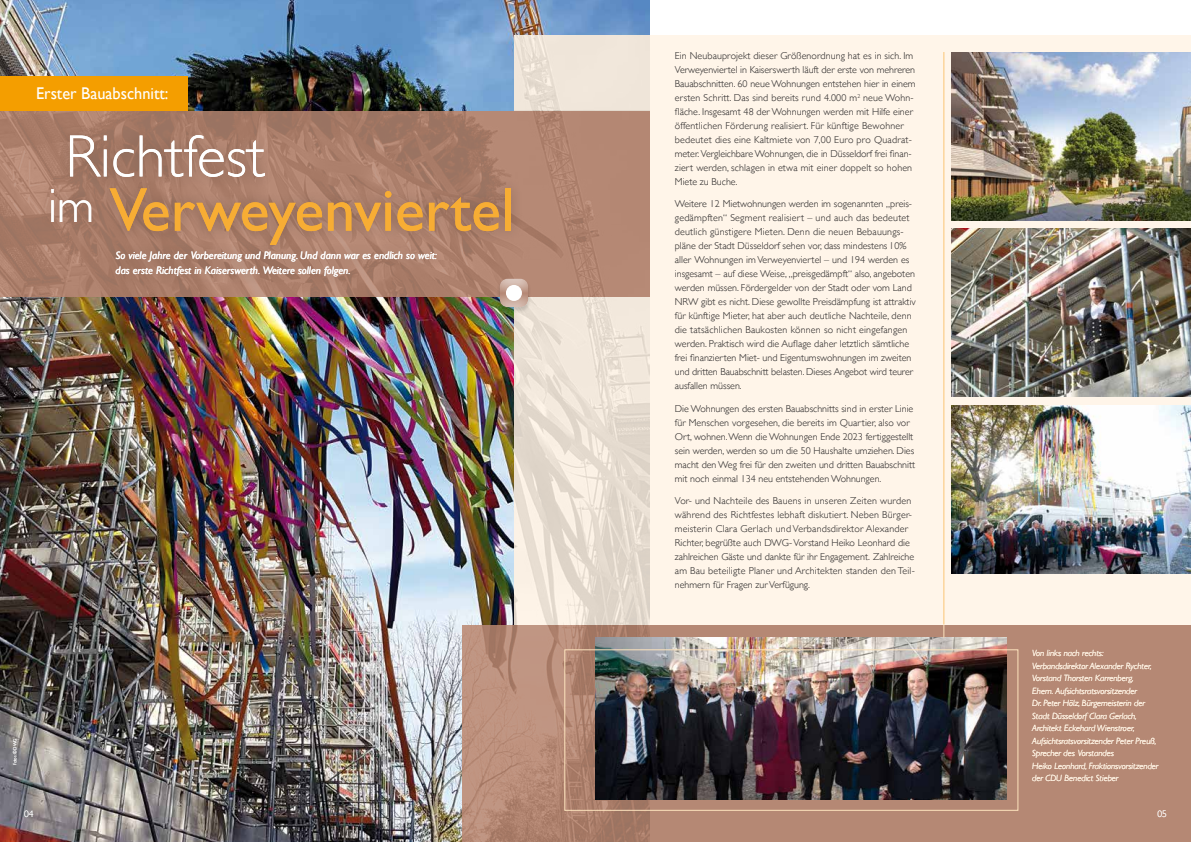
<style>
.page{position:relative;width:1191px;height:842px;background:#fff}
.page>*{position:absolute;margin:0;border:0;box-sizing:border-box;transform-origin:0 0}
.t1{font:62px "Gill Sans";color:#f7ad34}
.t2{font:300 60px "Gill Sans";color:#fff}
.t3{font:17px "Gill Sans";color:#fff;scale:.96 1}
.t4{font:italic 11px/15px "Gill Sans";color:#fff}
.t5{font:300 10px/14px "Gill Sans";color:#58585a}
.t6{font:300 10px/14px "Gill Sans";letter-spacing:.02em;color:#58585a}
.t7{font:300 9.5px "Gill Sans";color:#fff}
.t8{font:italic 300 9px/12.5px "Gill Sans";color:#fff1de}
.t9{font:300 4.5px "Gill Sans";color:#fff}
.s1{font-weight:300;font-size:48px;color:#fff}
</style>
<div class="page">
<img style="left:0;top:0;width:649px;height:842px">
<div style="left:514px;top:35px;width:677px;height:780px;background:#fff5e9"></div>
<img style="left:514px;top:35px;width:135px;height:590px">
<img style="left:952px;top:405px;width:239px;height:168px">
<img style="left:952px;top:52px;width:239px;height:168px">
<img style="left:952px;top:229px;width:239px;height:168px">
<img style="left:0;top:111px;width:649px;height:185px">
<div style="left:39px;top:122px;width:484px;height:167px;background:#b58874;opacity:.25"></div>
<div style="left:0;top:77px;width:187px;height:34px;background:#f49e00"></div>
<div style="left:462px;top:625px;width:729px;height:217px;background:#b58874"></div>
<img style="left:462px;top:625px;width:187px;height:217px">
<img style="left:595px;top:638px;width:411px;height:161px">
<svg style="left:943px;top:624px;width:1px;height:14px"></svg>
<div style="left:496px;top:278px;width:35px;height:35px;background:#000;opacity:.15"></div>
<div style="left:498px;top:277px;width:31px;height:30px;background:#fff;opacity:.5"></div>
<div style="left:498px;top:277px;width:31px;height:21px;background:#fff;opacity:.75"></div>
<div style="left:506px;top:285px;width:16px;height:16px;background:#fff;border-radius:50%"></div>
<div style="left:564px;top:649px;width:454px;height:162px;border:1px solid #fde3bd"></div>
<hr style="left:943px;top:52px;width:1px;height:572px;background:#fbc675">
<h3 class="t3" style="left:36px;top:84px;width:139px">Erster Bauabschnitt:</h3>
<h2 class="t2" style="left:65px;top:109px;width:201px">Richtfest</h2>
<h1 class="t1" style="left:48px;top:173px;width:468px"><span class="s1">im</span> Verweyenviertel</h1>
<p class="t4" style="left:116px;top:248px;width:323px">So viele Jahre der Vorbereitung und Planung. Und dann war es endlich so weit: das erste Richtfest in Kaiserswerth. Weitere sollen folgen.</p>
<p class="t9" style="left:12px;top:765px;width:28px;rotate:-90deg">Fotos: ©DWG</p>
<p class="t5" style="left:675px;top:48px;width:242px">Ein Neubauprojekt dieser Größenordnung hat es in sich. Im Verweyenviertel in Kaiserswerth läuft der erste von mehreren Bauabschnitten. 60 neue Wohnungen entstehen hier in einem ersten Schritt. Das sind bereits rund 4.000 m<sup>2</sup> neue Wohn&shy;fläche. Insgesamt 48 der Wohnungen werden mit Hilfe einer öffentlichen Förderung realisiert. Für künftige Bewohner bedeutet dies eine Kaltmiete von 7,00 Euro pro Quadrat&shy;meter. Vergleichbare Wohnungen, die in Düsseldorf frei finan&shy;ziert werden, schlagen in etwa mit einer doppelt so hohen Miete zu Buche.</p>
<p class="t5" style="left:675px;top:197px;width:242px">Weitere 12 Mietwohnungen werden im sogenannten „preis&shy;gedämpften“ Segment realisiert – und auch das bedeutet deutlich günstigere Mieten. Denn die neuen Bebauungs&shy;pläne der Stadt Düsseldorf sehen vor, dass mindestens 10% aller Wohnungen im Verweyenviertel – und 194 werden es insgesamt – auf diese Weise, „preisgedämpft“ also, angeboten werden müssen. Fördergelder von der Stadt oder vom Land NRW gibt es nicht. Diese gewollte Preisdämpfung ist attraktiv für künftige Mieter, hat aber auch deutliche Nachteile, denn die tatsächlichen Baukosten können so nicht eingefangen werden. Praktisch wird die Auflage daher letztlich sämtliche frei finanzierten Miet- und Eigentumswohnungen im zweiten und dritten Bauabschnitt belasten. Dieses Angebot wird teurer ausfallen müssen.</p>
<p class="t5" style="left:675px;top:401px;width:242px">Die Wohnungen des ersten Bauabschnitts sind in erster Linie für Menschen vorgesehen, die bereits im Quartier, also vor Ort, wohnen. Wenn die Wohnungen Ende 2023 fertiggestellt sein werden, werden so um die 50 Haushalte umziehen. Dies macht den Weg frei für den zweiten und dritten Bauabschnitt mit noch einmal 134 neu entstehenden Wohnungen.</p>
<p class="t6" style="left:675px;top:494px;width:241px">Vor- und Nachteile des Bauens in unseren Zeiten wurden während des Richtfestes lebhaft diskutiert. Neben Bürger&shy;meisterin Clara Gerlach und Verbandsdirektor Alexander Richter, begrüßte auch DWG- Vorstand Heiko Leonhard die zahlreichen Gäste und dankte für ihr Engagement. Zahlreiche am Bau beteiligte Planer und Architekten standen den Teil&shy;nehmern für Fragen zur Verfügung.</p>
<p class="t8" style="left:1032px;top:647px;width:128px">Von links nach rechts:<br>Verbandsdirektor Alexander Rychter, Vorstand Thorsten Karrenberg,<br>Ehem. Aufsichtsratsvorsitzender<br>Dr. Peter Hölz, Bürgemeisterin der Stadt Düsseldorf Clara Gerlach, Architekt Eckehard Wienstroer, Aufsichtsratsvorsitzender Peter Preuß, Sprecher des Vorstandes<br>Heiko Leonhard, Fraktionsvorsitzender der CDU Benedict Stieber</p>
<p class="t7" style="left:24px;top:807px;width:11px">04</p>
<p class="t7" style="left:1157px;top:807px;width:11px">05</p>
</div>
